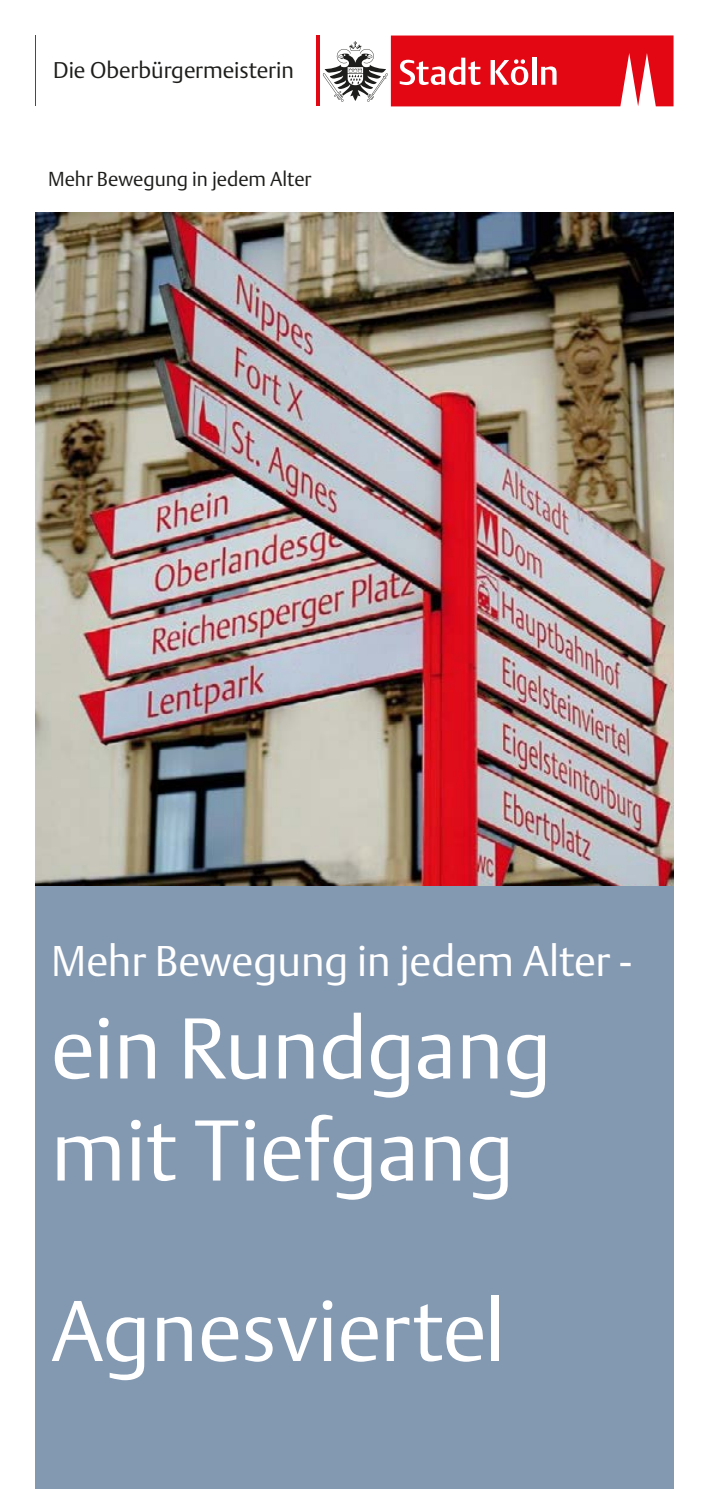
<style>
.page{position:relative;width:709px;height:1489px;background:#fff}
.page>*{position:absolute;margin:0;border:0;box-sizing:border-box;transform-origin:0 0}
.t1{font:85px/102px "DTL Argo T Light";color:#fff}
.t2{font:42.5px "DTL Argo T Light";color:#fff}
.t3{font:22.5px "DTL Argo T Light";color:#1d1d1b}
.t4{font:20px "DTL Argo T Light";color:#1d1d1b}
</style>
<div class="page">
<img style="left:35px;top:213px;width:638px;height:673px">
<hr style="left:316px;top:36px;width:4px;height:70px;background:#e30613">
<svg style="left:323px;top:35px;width:350px;height:71px"></svg>
<hr style="left:35px;top:35px;width:1px;height:71px;background:#e30613">
<div style="left:35px;top:886px;width:638px;height:602px;background:#8398b1"></div>
<p class="t3" style="left:53px;top:57px;width:242px">Die Oberbürgermeisterin</p>
<p class="t4" style="left:48px;top:167px;width:265px">Mehr Bewegung in jedem Alter</p>
<h1 class="t2" style="left:51px;top:935px;width:583px">Mehr Bewegung in jedem Alter -</h1>
<h1 class="t1" style="left:51px;top:996px;width:502px">ein Rundgang mit Tiefgang</h1>
<h1 class="t1" style="left:51px;top:1278px;width:456px">Agnesviertel</h1>
</div>
